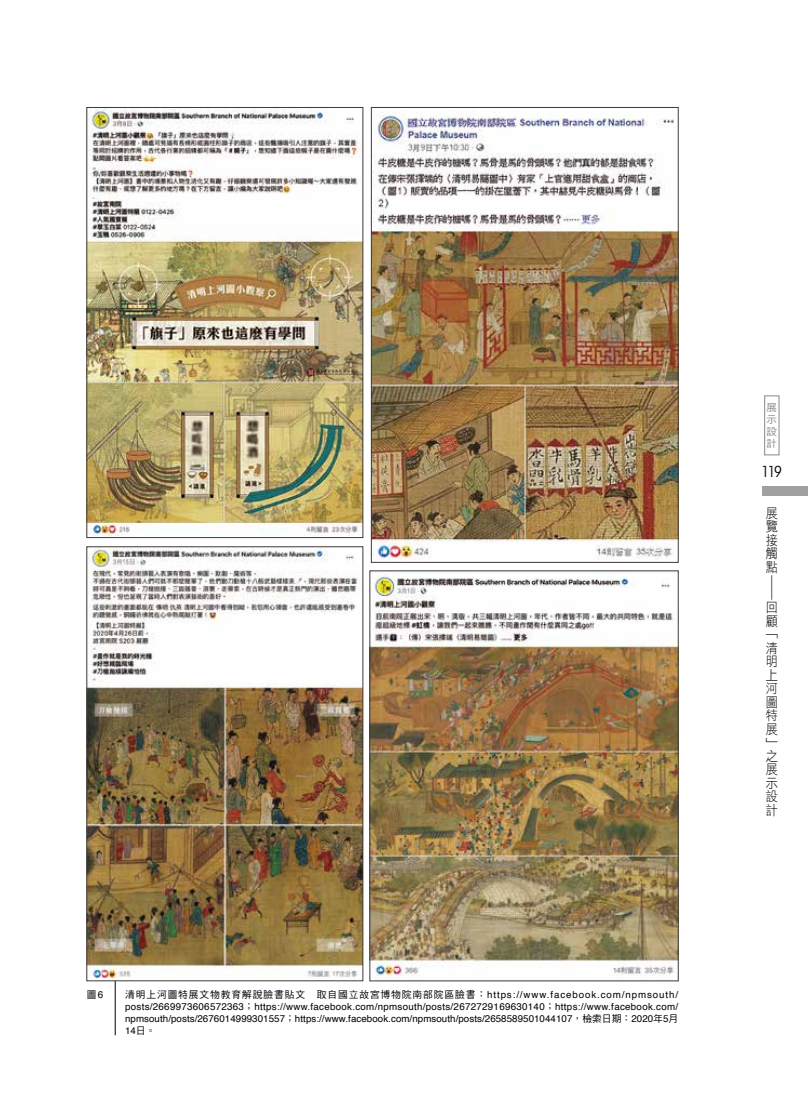
<style>
.page{position:relative;width:808px;height:1106px;background:#fff}
.page>*{position:absolute;margin:0;border:0;box-sizing:border-box;transform-origin:0 0}
.t1{font:condensed 15px "ITC Avant Garde Std";color:#000}
.t2{font:13.5px/13.5px "DF Hei Std W3";color:#000;text-align:justify;scale:.9 1}
.t3{font:12.15px "DF Hei Std W3";color:#000;scale:2.22 1}
.t4{font:10.05px/12px "DF Hei Std W5";color:#898989;text-align:justify;scale:1.05 1}
.t5{font:9.75px/12px "Helvetica";letter-spacing:.005em;color:#000;text-align:justify}
.t6{font:9.75px "DF Hei Std W5";letter-spacing:.09em;color:#000}
.s1{font-family:"Helvetica"}
.s2{font-family:"DF Hei Std W5"}
</style>
<div class="page">
<div style="left:762px;top:487px;width:46px;height:9px;background:#9fa0a0"></div>
<div style="left:764px;top:395px;width:15px;height:60px;border:1px solid #898989"></div>
<hr style="left:115px;top:938px;width:1px;height:97px;background:#000">
<img style="left:89px;top:548px;width:272px;height:430px">
<div style="left:87px;top:546px;width:276px;height:434px;border:1px solid #3e3a39"></div>
<img style="left:372px;top:573px;width:304px;height:406px">
<img style="left:89px;top:109px;width:272px;height:426px">
<div style="left:87px;top:107px;width:276px;height:430px;border:1px solid #3e3a39"></div>
<img style="left:373px;top:110px;width:303px;height:450px">
<div style="left:371px;top:107px;width:307px;height:455px;border:1px solid #3e3a39"></div>
<p class="t6" style="left:87px;top:988px;width:18px">圖<span class="s1">6</span></p>
<p class="t6" style="left:125px;top:988px;width:555px">清明上河圖特展文物教育解說臉書貼文　取自國立故宮博物院南部院區臉書：<span class="s1">https://www.facebook.com/npmsouth/</span></p>
<p class="t5" style="left:125px;top:1000px;width:555px">posts/2669973606572363<span class="s2">；</span>https://www.facebook.com/npmsouth/posts/2672729169630140<span class="s2">；</span>https://www.facebook.com/ npmsouth/posts/2676014999301557<span class="s2">；</span>https://www.facebook.com/npmsouth/posts/2658589501044107<span class="s2">，檢索日期：</span>2020<span class="s2">年</span>5<span class="s2">月</span>14<span class="s2">日。</span></p>
<p class="t4" style="left:766px;top:401px;width:11px">展示設計</p>
<h1 class="t1" style="left:761px;top:463px;width:22px">119</h1>
<h2 class="t2" style="left:766px;top:506px;width:14px">展覽接觸點</h2>
<p class="t3" style="left:778px;top:573px;width:14px;rotate:90deg">—</p>
<h2 class="t2" style="left:766px;top:600px;width:15px">回顧﹁清明上河圖特展﹂之展示設計</h2>
</div>
